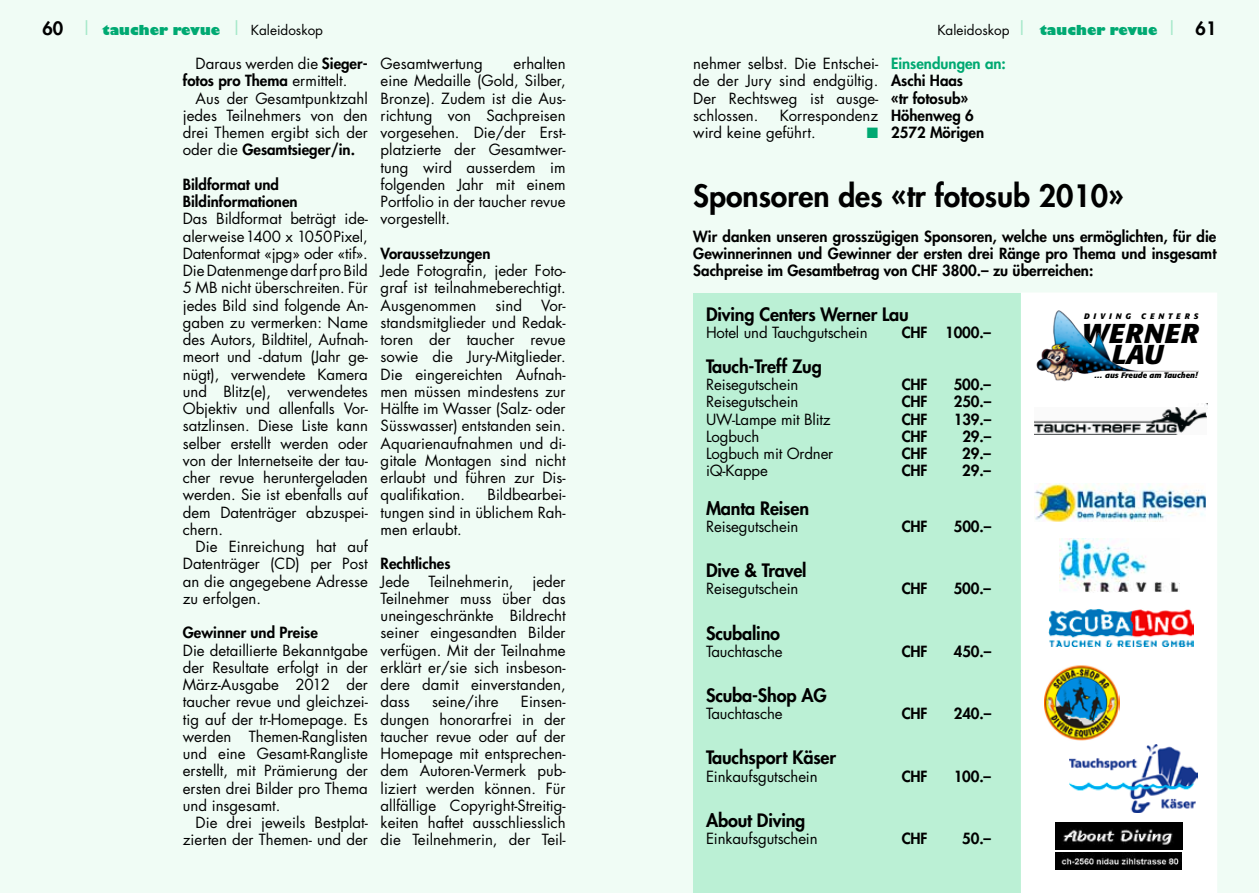
<style>
.page{position:relative;width:1259px;height:893px;background:#f0fcf5}
.page>*{position:absolute;margin:0;border:0;box-sizing:border-box;transform-origin:0 0}
.t1{font:800 30px "Futura";color:#000}
.t2{font:italic 700 27px/21px "Formata";letter-spacing:.04em;color:#000;text-align:center}
.t3{font:800 18px "Futura";letter-spacing:-.01em;color:#000}
.t4{font:700 18px "Times New Roman";color:#000}
.t5{font:15px/17.2px "Futura";color:#000;text-align:justify}
.t6{font:800 15px/17.2px "Futura";color:#000}
.t7{font:800 15px "Futura";color:#00a972}
.t8{font:15px "Zapf Dingbats";color:#00a972}
.t9{font:800 13.5px "Gill Sans";color:#00a972}
.t10{font:700 12.3px "Arial";color:#000}
.t11{font:italic 700 7.95px "Formata";color:#000}
.t12{font:italic 700 7.95px "Formata";letter-spacing:.495em;color:#000}
.t13{font:700 6.3px "Arial";color:#000}
.t14{font:italic 700 4.35px "Formata";color:#000}
.t15{font:italic 500 3px "Formata";color:#000}
.s1{font-family:"Futura";font-size:18px;color:#000}
.s2{font-family:"Futura";font-weight:400;font-size:18px;color:#a3e8c8}
.s3{font-family:"Futura";font-weight:400;color:#000}
.s4{font-weight:800}
.s5{font-weight:700;font-size:3.9px;color:#0aa537}
</style>
<div class="page">
<div style="left:693px;top:293px;width:328px;height:600px;background:#bbf0d5"></div>
<div style="left:1021px;top:293px;width:196px;height:600px;background:#fff"></div>
<img style="left:1034px;top:483px;width:171px;height:39px">
<img style="left:1060px;top:539px;width:119px;height:53px">
<img style="left:1188px;top:403px;width:20px;height:9px">
<img style="left:1035px;top:407px;width:171px;height:27px">
<img style="left:1048px;top:608px;width:145px;height:39px">
<img style="left:1044px;top:664px;width:75px;height:77px">
<img style="left:1069px;top:744px;width:128px;height:68px">
<img style="left:1035px;top:309px;width:163px;height:74px">
<svg style="left:1207px;top:660px;width:5px;height:5px"></svg>
<img style="left:1055px;top:823px;width:127px;height:27px">
<img style="left:1055px;top:852px;width:126px;height:18px">
<svg style="left:1041px;top:611px;width:3px;height:10px"></svg>
<svg style="left:1041px;top:534px;width:3px;height:7px"></svg>
<svg style="left:1119px;top:534px;width:4px;height:10px"></svg>
<svg style="left:1041px;top:458px;width:3px;height:10px"></svg>
<svg style="left:1119px;top:458px;width:4px;height:6px"></svg>
<svg style="left:1126px;top:574px;width:2px;height:6px"></svg>
<p class="t9" style="left:43px;top:21px;width:282px"><span class="s1">60</span> <span class="s2">|</span> taucher revue <span class="s2">|</span> <span class="s3">Kaleidoskop</span></p>
<p class="t9" style="left:937px;top:21px;width:281px"><span class="s3">Kaleidoskop</span> <span class="s2">|</span> taucher revue <span class="s2">|</span> <span class="s1">61</span></p>
<p class="t5" style="left:693px;top:55px;width:186px">nehmer selbst. Die Entschei&shy;de der Jury sind endgültig.<br>Der Rechtsweg ist ausge&shy;schlossen.</p>
<p class="t7" style="left:891px;top:54px;width:116px">Einsendungen an:</p>
<p class="t6" style="left:891px;top:72px;width:95px">Aschi Haas<br>«tr fotosub»<br>Höhenweg 6<br>2572 Mörigen</p>
<p class="t5" style="left:183px;top:55px;width:186px;text-indent:13px">Daraus werden die <span class="s4">Sieger&shy;fotos pro Thema</span> ermittelt.</p>
<p class="t5" style="left:183px;top:89px;width:186px;text-indent:13px">Aus der Gesamtpunktzahl jedes Teilnehmers von den drei Themen ergibt sich der oder die <span class="s4">Gesamtsieger/in.</span></p>
<p class="t6" style="left:183px;top:176px;width:116px">Bildformat und<br>Bildinformationen</p>
<p class="t5" style="left:183px;top:210px;width:186px">Das Bildformat beträgt ide&shy;alerweise 1400 x 1050 Pixel, Datenformat «jpg» oder «tif».<br>Die Datenmenge darf pro Bild 5 MB nicht überschreiten. Für jedes Bild sind folgende An&shy;gaben zu vermerken: Name des Autors, Bildtitel, Aufnah&shy;meort und -datum (Jahr ge&shy;nügt), verwendete Kamera und Blitz(e), verwendetes Objektiv und allenfalls Vor&shy;satzlinsen. Diese Liste kann selber erstellt werden oder von der Internetseite der tau&shy;cher revue heruntergeladen werden. Sie ist ebenfalls auf dem Datenträger abzuspei&shy;chern.</p>
<p class="t5" style="left:183px;top:538px;width:186px;text-indent:13px">Die Einreichung hat auf Datenträger (CD) per Post an die angegebene Adresse zu erfolgen.</p>
<p class="t6" style="left:183px;top:624px;width:137px">Gewinner und Preise</p>
<p class="t5" style="left:183px;top:641px;width:186px">Die detaillierte Bekanntgabe der Resultate erfolgt in der März-Ausgabe 2012 der taucher revue und gleichzei&shy;tig auf der tr-Homepage. Es werden Themen-Ranglisten und eine Gesamt-Rangliste erstellt, mit Prämierung der ersten drei Bilder pro Thema und insgesamt.</p>
<p class="t5" style="left:183px;top:814px;width:186px;text-align:right">Die drei jeweils Bestplat&shy;zierten der Themen- und der</p>
<p class="t5" style="left:381px;top:55px;width:186px;text-indent:133px">erhalten eine Medaille (Gold, Silber, Bronze). Zudem ist die Aus&shy;richtung von Sachpreisen vorgesehen. Die/der Erst&shy;platzierte der Gesamtwer&shy;tung wird ausserdem im folgenden Jahr mit einem Portfolio in der taucher revue vorgestellt.</p>
<p class="t6" style="left:381px;top:245px;width:111px">Voraussetzungen</p>
<p class="t5" style="left:381px;top:262px;width:186px">Jede Fotografin, jeder Foto&shy;graf ist teilnahmeberechtigt.<br>Ausgenommen</p>
<p class="t5" style="left:381px;top:55px;width:104px">Gesamtwertung</p>
<p class="t5" style="left:693px;top:106px;width:186px;text-indent:86px">Korrespondenz wird keine geführt.</p>
<p class="t8" style="left:867px;top:126px;width:13px">■</p>
<h1 class="t1" style="left:693px;top:177px;width:432px">Sponsoren des «tr fotosub 2010»</h1>
<p class="t6" style="left:693px;top:227px;width:524px;text-align:justify">Wir danken unseren grosszügigen Sponsoren, welche uns ermöglichten, für die Gewinnerinnen und Gewinner der ersten drei Ränge pro Thema und insgesamt Sachpreise im Gesamtbetrag von CHF 3800.– zu überreichen:</p>
<p class="t3" style="left:706px;top:303px;width:204px">Diving Centers Werner Lau</p>
<p class="t5" style="left:706px;top:324px;width:163px">Hotel und Tauchgutschein</p>
<p class="t6" style="left:901px;top:324px;width:91px">CHF 1000.–</p>
<p class="t3" style="left:706px;top:355px;width:117px">Tauch-Treff Zug</p>
<p class="t5" style="left:706px;top:376px;width:94px">Reisegutschein</p>
<p class="t6" style="left:901px;top:376px;width:27px">CHF</p>
<p class="t6" style="left:953px;top:376px;width:39px">500.–</p>
<p class="t5" style="left:706px;top:393px;width:94px">Reisegutschein</p>
<p class="t6" style="left:901px;top:393px;width:27px">CHF</p>
<p class="t6" style="left:954px;top:393px;width:39px">250.–</p>
<p class="t5" style="left:706px;top:410px;width:126px">UW-Lampe mit Blitz</p>
<p class="t6" style="left:901px;top:410px;width:27px">CHF</p>
<p class="t6" style="left:954px;top:410px;width:39px">139.–</p>
<p class="t5" style="left:706px;top:427px;width:55px">Logbuch</p>
<p class="t6" style="left:901px;top:428px;width:27px">CHF</p>
<p class="t6" style="left:962px;top:428px;width:30px">29.–</p>
<p class="t5" style="left:706px;top:445px;width:129px">Logbuch mit Ordner</p>
<p class="t6" style="left:901px;top:445px;width:27px">CHF</p>
<p class="t6" style="left:962px;top:445px;width:30px">29.–</p>
<p class="t5" style="left:706px;top:462px;width:63px">iQ-Kappe</p>
<p class="t6" style="left:901px;top:462px;width:27px">CHF</p>
<p class="t6" style="left:962px;top:462px;width:30px">29.–</p>
<p class="t3" style="left:706px;top:497px;width:104px">Manta Reisen</p>
<p class="t5" style="left:706px;top:518px;width:94px">Reisegutschein</p>
<p class="t6" style="left:901px;top:518px;width:27px">CHF</p>
<p class="t6" style="left:954px;top:518px;width:39px">500.–</p>
<p class="t3" style="left:706px;top:559px;width:102px">Dive &amp; Travel</p>
<p class="t5" style="left:706px;top:580px;width:94px">Reisegutschein</p>
<p class="t6" style="left:901px;top:580px;width:27px">CHF</p>
<p class="t6" style="left:953px;top:580px;width:39px">500.–</p>
<p class="t3" style="left:706px;top:621px;width:76px">Scubalino</p>
<p class="t5" style="left:706px;top:642px;width:78px">Tauchtasche</p>
<p class="t6" style="left:901px;top:643px;width:27px">CHF</p>
<p class="t6" style="left:954px;top:643px;width:39px">450.–</p>
<p class="t3" style="left:706px;top:684px;width:122px">Scuba-Shop AG</p>
<p class="t5" style="left:706px;top:705px;width:78px">Tauchtasche</p>
<p class="t6" style="left:901px;top:705px;width:27px">CHF</p>
<p class="t6" style="left:954px;top:705px;width:39px">240.–</p>
<p class="t3" style="left:706px;top:746px;width:131px">Tauchsport Käser</p>
<p class="t5" style="left:706px;top:767px;width:113px">Einkaufsgutschein</p>
<p class="t6" style="left:901px;top:767px;width:27px">CHF</p>
<p class="t6" style="left:953px;top:767px;width:39px">100.–</p>
<p class="t3" style="left:706px;top:809px;width:101px">About Diving</p>
<p class="t5" style="left:706px;top:830px;width:113px">Einkaufsgutschein</p>
<p class="t6" style="left:901px;top:830px;width:27px">CHF</p>
<p class="t6" style="left:962px;top:830px;width:30px">50.–</p>
<p class="t4" style="left:1145px;top:223px;width:112px">Sponsoren des</p>
<p class="t10" style="left:1004px;top:264px;width:121px">tr 138 – Kaleidoskop</p>
<p class="t13" style="left:1033px;top:268px;width:63px">tr 138 – Kaleidoskop</p>
<p class="t5" style="left:495px;top:296px;width:28px">sind</p>
<p class="t5" style="left:381px;top:296px;width:186px;text-indent:161px">Vor&shy;standsmitglieder und Redak&shy;toren der taucher revue sowie die Jury-Mitglieder.<br>Die eingereichten Aufnah&shy;men müssen mindestens zur Hälfte im Wasser (Salz- oder Süsswasser) entstanden sein.<br>Aquarienaufnahmen und di&shy;gitale Montagen sind nicht erlaubt und führen zur Dis&shy;qualifikation.</p>
<p class="t11" style="left:1084px;top:311px;width:48px">DIVING</p>
<p class="t12" style="left:1141px;top:311px;width:59px">CENTERS</p>
<h2 class="t2" style="left:1081px;top:323px;width:119px">WERNER<br>LAU</h2>
<p class="t11" style="left:1095px;top:371px;width:104px">... aus Freude am Tauchen!</p>
<p class="t15" style="left:962px;top:381px;width:35px"><span class="s5">BALI</span> · Kubu/Tulamben</p>
<p class="t5" style="left:381px;top:486px;width:186px;text-indent:107px">Bildbearbei&shy;tungen sind in üblichem Rah&shy;men erlaubt.</p>
<p class="t6" style="left:381px;top:555px;width:71px">Rechtliches</p>
<p class="t5" style="left:381px;top:572px;width:30px">Jede</p>
<p class="t5" style="left:428px;top:572px;width:87px">Teilnehmerin,</p>
<p class="t14" style="left:962px;top:528px;width:19px">Filitheyo</p>
<p class="t5" style="left:381px;top:572px;width:186px;text-indent:152px">jeder Teilnehmer muss über das uneingeschränkte Bildrecht seiner eingesandten Bilder verfügen. Mit der Teilnahme erklärt er/sie sich insbeson&shy;dere damit einverstanden, dass</p>
<p class="t5" style="left:432px;top:693px;width:68px">seine/ihre</p>
<p class="t5" style="left:381px;top:693px;width:186px;text-indent:140px">Einsen&shy;dungen honorarfrei in der taucher revue oder auf der Homepage mit entsprechen&shy;dem Autoren-Vermerk pub&shy;liziert werden können. Für allfällige Copyright-Streitig&shy;keiten haftet ausschliesslich die Teilnehmerin, der Teil-</p>
</div>
